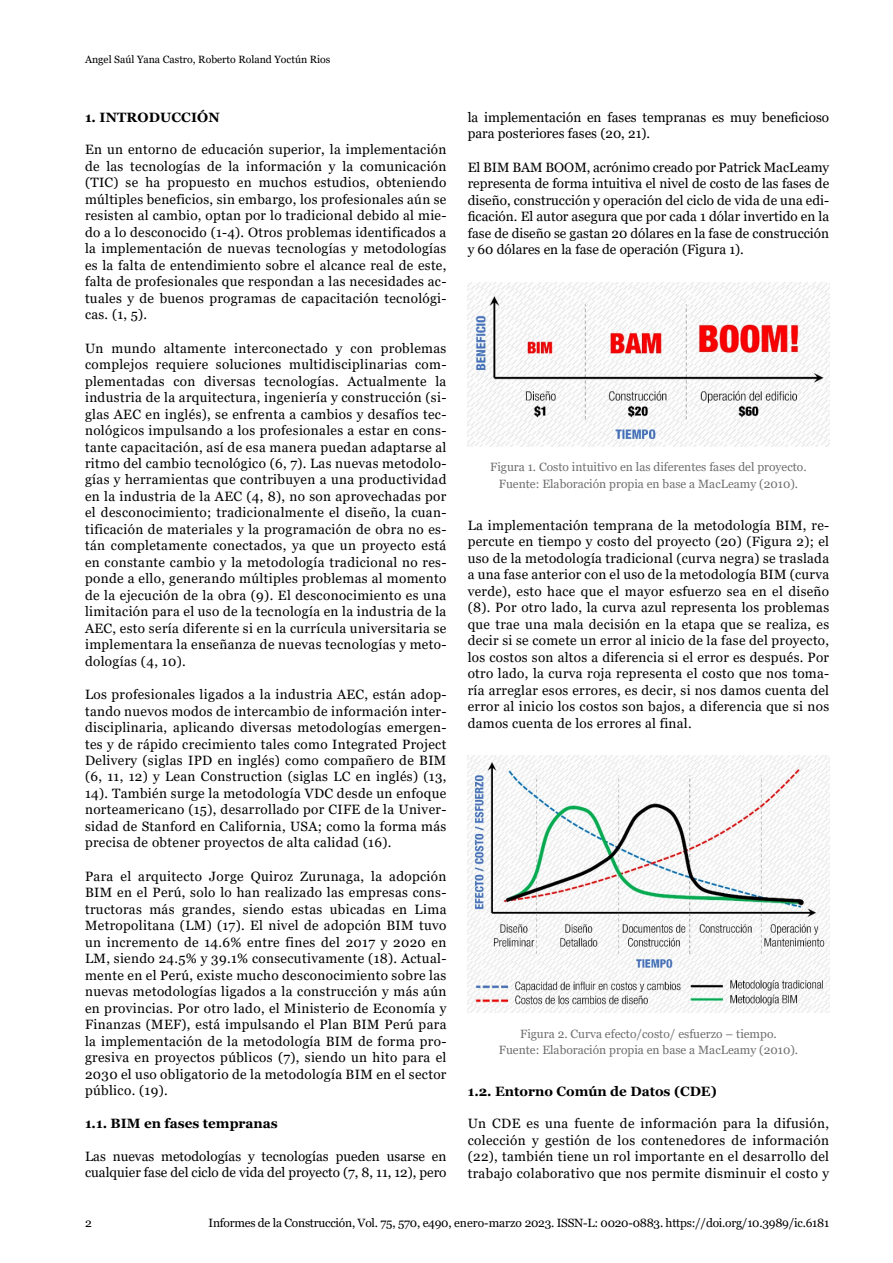
<style>
.page{position:relative;width:893px;height:1263px;background:#fff}
.page>*{position:absolute;margin:0;border:0;box-sizing:border-box;transform-origin:0 0}
.TEXTO_BASE{font:13.5px/16.5px "Georgia";letter-spacing:.02em;color:#000;text-align:justify}
.TEXTO_BASE-2{font:13.5px/16.5px "Georgia";color:#000}
.LADILLO_02{font:700 13.5px "Georgia";color:#000}
.LADILLO_01{font:700 13.5px "Georgia";letter-spacing:.01em;color:#000}
.TIT_FIG{font:12px "Georgia";color:#706f6f}
.t1{font:12px "Georgia";letter-spacing:-.02em;color:#000}
.t2{font:10.5px "Georgia";color:#000}
</style>
<div class="page">
<img style="left:468px;top:283px;width:361px;height:163px">
<img style="left:468px;top:756px;width:361px;height:256px">
<p class="t2" style="left:85px;top:53px;width:247px">Angel Saúl Yana Castro, Roberto Roland Yoctún Rios</p>
<p class="LADILLO_01" style="left:85px;top:108px;width:136px">1. INTRODUCCIÓN</p>
<p class="TEXTO_BASE" style="left:85px;top:142px;width:363px">En un entorno de educación superior, la implementación de las tecnologías de la información y la comunicación (TIC) se ha propuesto en muchos estudios, obteniendo múltiples beneficios, sin embargo, los profesionales aún se resisten al cambio, optan por lo tradicional debido al mie&shy;do a lo desconocido (1-4). Otros problemas identificados a la implementación de nuevas tecnologías y metodologías es la falta de entendimiento sobre el alcance real de este, falta de profesionales que respondan a las necesidades ac&shy;tuales y de buenos programas de capacitación tecnológi&shy;cas. (1, 5).</p>
<p class="TEXTO_BASE" style="left:85px;top:340px;width:363px">Un mundo altamente interconectado y con problemas complejos requiere soluciones multidisciplinarias com&shy;plementadas con diversas tecnologías. Actualmente la industria de la arquitectura, ingeniería y construcción (si&shy;glas AEC en inglés), se enfrenta a cambios y desafíos tec&shy;nológicos impulsando a los profesionales a estar en cons&shy;tante capacitación, así de esa manera puedan adaptarse al ritmo del cambio tecnológico (6, 7). Las nuevas metodolo&shy;gías y herramientas que contribuyen a una productividad en la industria de la AEC (4, 8), no son aprovechadas por el desconocimiento; tradicionalmente el diseño, la cuan&shy;tificación de materiales y la programación de obra no es&shy;tán completamente conectados, ya que un proyecto está en constante cambio y la metodología tradicional no res&shy;ponde a ello, generando múltiples problemas al momento de la ejecución de la obra (9). El desconocimiento es una limitación para el uso de la tecnología en la industria de la AEC, esto sería diferente si en la currícula universitaria se implementara la enseñanza de nuevas tecnologías y meto&shy;dologías (4, 10).</p>
<p class="TEXTO_BASE" style="left:85px;top:686px;width:363px">Los profesionales ligados a la industria AEC, están adop&shy;tando nuevos modos de intercambio de información inter&shy;disciplinaria, aplicando diversas metodologías emergen&shy;tes y de rápido crecimiento tales como Integrated Project Delivery (siglas IPD en inglés) como compañero de BIM (6, 11, 12) y Lean Construction (siglas LC en inglés) (13, 14). También surge la metodología VDC desde un enfoque norteamericano (15), desarrollado por CIFE de la Univer&shy;sidad de Stanford en California, USA; como la forma más precisa de obtener proyectos de alta calidad (16).</p>
<p class="TEXTO_BASE" style="left:85px;top:868px;width:363px">Para el arquitecto Jorge Quiroz Zurunaga, la adopción BIM en el Perú, solo lo han realizado las empresas cons&shy;tructoras más grandes, siendo estas ubicadas en Lima Metropolitana (LM) (17). El nivel de adopción BIM tuvo un incremento de 14.6% entre fines del 2017 y 2020 en LM, siendo 24.5% y 39.1% consecutivamente (18). Actual&shy;mente en el Perú, existe mucho desconocimiento sobre las nuevas metodologías ligados a la construcción y más aún en provincias. Por otro lado, el Ministerio de Economía y Finanzas (MEF), está impulsando el Plan BIM Perú para la implementación de la metodología BIM de forma pro&shy;gresiva en proyectos públicos (7), siendo un hito para el 2030 el uso obligatorio de la metodología BIM en el sector público. (19).</p>
<p class="LADILLO_02" style="left:85px;top:1115px;width:194px">1.1. BIM en fases tempranas</p>
<p class="TEXTO_BASE-2" style="left:85px;top:1148px;width:363px">Las nuevas metodologías y tecnologías pueden usarse en cualquier fase del ciclo de vida del proyecto (7, 8, 11, 12), pero</p>
<p class="TEXTO_BASE-2" style="left:468px;top:109px;width:363px">la implementación en fases tempranas es muy beneficioso para posteriores fases (20, 21).</p>
<p class="TEXTO_BASE" style="left:468px;top:159px;width:363px">El BIM BAM BOOM, acrónimo creado por Patrick MacLeamy representa de forma intuitiva el nivel de costo de las fases de diseño, construcción y operación del ciclo de vida de una edi&shy;ficación. El autor asegura que por cada 1 dólar invertido en la fase de diseño se gastan 20 dólares en la fase de construcción y 60 dólares en la fase de operación (Figura 1).</p>
<p class="TIT_FIG" style="left:490px;top:460px;width:318px">Figura 1. Costo intuitivo en las diferentes fases del proyecto.</p>
<p class="TIT_FIG" style="left:499px;top:476px;width:301px">Fuente: Elaboración propia en base a MacLeamy (2010).</p>
<p class="TEXTO_BASE" style="left:468px;top:517px;width:363px">La implementación temprana de la metodología BIM, re&shy;percute en tiempo y costo del proyecto (20) (Figura 2); el uso de la metodología tradicional (curva negra) se traslada a una fase anterior con el uso de la metodología BIM (curva verde), esto hace que el mayor esfuerzo sea en el diseño (8). Por otro lado, la curva azul representa los problemas que trae una mala decisión en la etapa que se realiza, es decir si se comete un error al inicio de la fase del proyecto, los costos son altos a diferencia si el error es después. Por otro lado, la curva roja representa el costo que nos toma&shy;ría arreglar esos errores, es decir, si nos damos cuenta del error al inicio los costos son bajos, a diferencia que si nos damos cuenta de los errores al final.</p>
<p class="TIT_FIG" style="left:520px;top:1026px;width:258px">Figura 2. Curva efecto/costo/ esfuerzo – tiempo.</p>
<p class="TIT_FIG" style="left:499px;top:1042px;width:301px">Fuente: Elaboración propia en base a MacLeamy (2010).</p>
<p class="LADILLO_02" style="left:468px;top:1082px;width:250px">1.2. Entorno Común de Datos (CDE)</p>
<p class="TEXTO_BASE" style="left:468px;top:1116px;width:363px">Un CDE es una fuente de información para la difusión, colección y gestión de los contenedores de información (22), también tiene un rol importante en el desarrollo del trabajo colaborativo que nos permite disminuir el costo y</p>
<p class="t1" style="left:85px;top:1215px;width:8px">2</p>
<p class="t1" style="left:209px;top:1215px;width:622px">Informes de la Construcción, Vol. 75, 570, e490, enero-marzo 2023. ISSN-L: 0020-0883. https://doi.org/10.3989/ic.6181</p>
</div>
